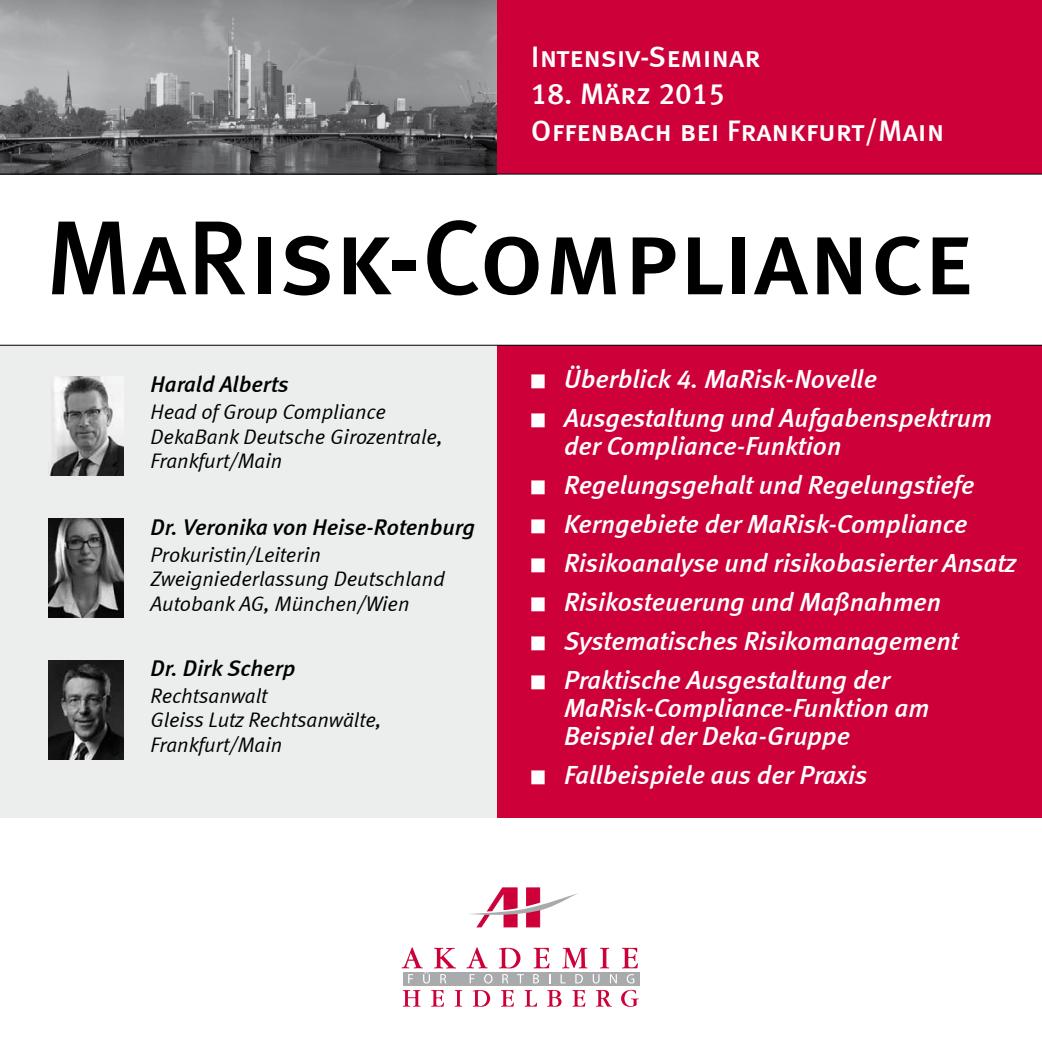
<style>
.page{position:relative;width:1042px;height:1042px;background:#fff}
.page>*{position:absolute;margin:0;border:0;box-sizing:border-box;transform-origin:0 0}
.t1{font:105px "Meta Medium LF Caps";color:#000}
.t2{font:29.75px/36.8px "Meta Medium LF Caps";color:#fff}
.t3{font:italic 26.25px/28px "Meta Medium LF";color:#fff}
.t4{font:italic 22.75px "Meta Medium LF";color:#000}
.t5{font:italic 21px/24.5px "Meta Normal LF";color:#000}
</style>
<div class="page">
<div style="left:496px;top:0;width:546px;height:174px;background:#cd0039"></div>
<div style="left:496px;top:345px;width:546px;height:473px;background:#cd0039"></div>
<svg style="left:469px;top:888px;width:108px;height:39px"></svg>
<svg style="left:403px;top:990px;width:17px;height:16px"></svg>
<svg style="left:431px;top:990px;width:13px;height:16px"></svg>
<svg style="left:455px;top:990px;width:7px;height:16px"></svg>
<svg style="left:473px;top:990px;width:17px;height:16px"></svg>
<svg style="left:501px;top:990px;width:13px;height:16px"></svg>
<svg style="left:524px;top:990px;width:13px;height:16px"></svg>
<svg style="left:547px;top:990px;width:14px;height:16px"></svg>
<svg style="left:572px;top:990px;width:13px;height:16px"></svg>
<svg style="left:596px;top:990px;width:15px;height:16px"></svg>
<svg style="left:621px;top:990px;width:18px;height:17px"></svg>
<svg style="left:466px;top:947px;width:22px;height:21px"></svg>
<svg style="left:499px;top:948px;width:21px;height:20px"></svg>
<svg style="left:533px;top:948px;width:16px;height:20px"></svg>
<svg style="left:562px;top:948px;width:25px;height:20px"></svg>
<svg style="left:600px;top:948px;width:9px;height:20px"></svg>
<svg style="left:622px;top:948px;width:16px;height:20px"></svg>
<div style="left:403px;top:972px;width:236px;height:13px;background:#a9aaac"></div>
<svg style="left:401px;top:947px;width:55px;height:36px"></svg>
<svg style="left:470px;top:974px;width:4px;height:9px"></svg>
<svg style="left:484px;top:974px;width:8px;height:9px"></svg>
<svg style="left:502px;top:974px;width:6px;height:9px"></svg>
<svg style="left:517px;top:974px;width:7px;height:9px"></svg>
<svg style="left:533px;top:974px;width:6px;height:9px"></svg>
<svg style="left:560px;top:974px;width:6px;height:9px"></svg>
<svg style="left:575px;top:974px;width:8px;height:9px"></svg>
<svg style="left:593px;top:974px;width:6px;height:9px"></svg>
<svg style="left:610px;top:974px;width:7px;height:9px"></svg>
<svg style="left:627px;top:974px;width:7px;height:9px"></svg>
<img style="left:0;top:0;width:496px;height:174px">
<hr style="left:0;top:174px;width:1042px;height:1px;background:#000">
<div style="left:0;top:346px;width:496px;height:472px;background:#eceded"></div>
<img style="left:49px;top:376px;width:74px;height:99px">
<img style="left:49px;top:660px;width:74px;height:100px">
<img style="left:49px;top:518px;width:74px;height:100px">
<hr style="left:0;top:345px;width:1042px;height:1px;background:#000">
<p class="t2" style="left:531px;top:38px;width:231px">Intensiv-Seminar</p>
<p class="t2" style="left:531px;top:75px;width:415px">18. März 2015<br>Offenbach bei Frankfurt/Main</p>
<h1 class="t1" style="left:45px;top:197px;width:929px">MaRisk-Compliance</h1>
<p class="t4" style="left:150px;top:371px;width:140px">Harald Alberts</p>
<p class="t5" style="left:150px;top:399px;width:294px">Head of Group Compliance<br>DekaBank Deutsche Girozentrale,<br>Frankfurt/Main</p>
<p class="t4" style="left:150px;top:513px;width:326px">Dr. Veronika von Heise-Rotenburg</p>
<p class="t5" style="left:150px;top:542px;width:296px">Prokuristin/Leiterin<br>Zweigniederlassung Deutschland<br>Autobank AG, München/Wien</p>
<p class="t4" style="left:150px;top:654px;width:147px">Dr. Dirk Scherp</p>
<p class="t5" style="left:150px;top:683px;width:233px">Rechtsanwalt<br>Gleiss Lutz Rechtsanwälte,<br>Frankfurt/Main</p>
<p class="t3" style="left:531px;top:365px;width:347px">■ Überblick 4. MaRisk-Novelle</p>
<p class="t3" style="left:564px;top:404px;width:429px;text-indent:-33px">■ Ausgestaltung und Aufgabenspektrum der Compliance-Funktion</p>
<p class="t3" style="left:531px;top:470px;width:445px">■ Regelungsgehalt und Regelungstiefe</p>
<p class="t3" style="left:531px;top:509px;width:438px">■ Kerngebiete der MaRisk-Compliance</p>
<p class="t3" style="left:531px;top:548px;width:487px">■ Risikoanalyse und risikobasierter Ansatz</p>
<p class="t3" style="left:531px;top:587px;width:412px">■ Risikosteuerung und Maßnahmen</p>
<p class="t3" style="left:531px;top:626px;width:429px">■ Systematisches Risikomanagement</p>
<p class="t3" style="left:564px;top:665px;width:367px;text-indent:-33px">■ Praktische Ausgestaltung der<br>MaRisk-Compliance-Funktion am<br>Beispiel der Deka-Gruppe</p>
<p class="t3" style="left:531px;top:760px;width:338px">■ Fallbeispiele aus der Praxis</p>
</div>
